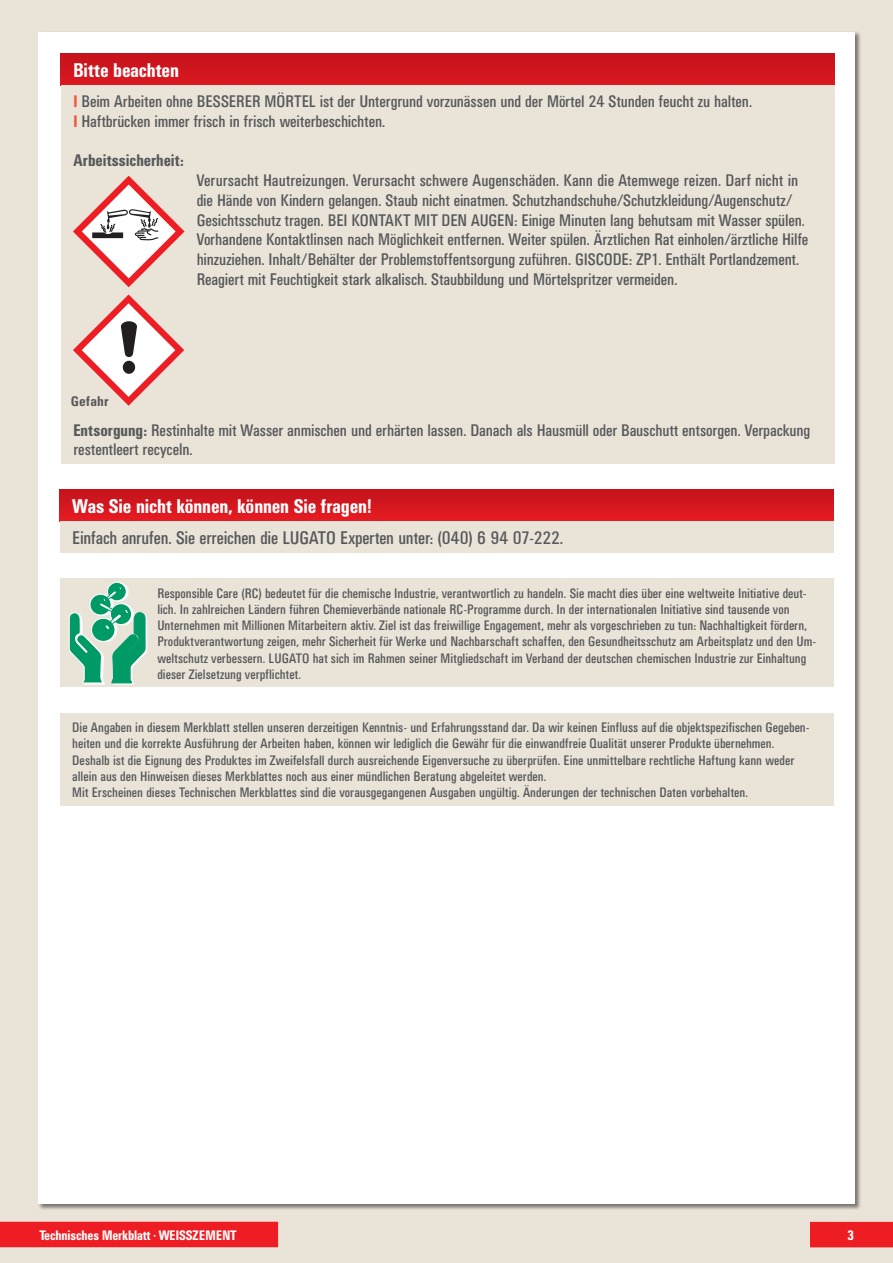
<style>
.page{position:relative;width:893px;height:1263px;background:#e9e3d8}
.page>*{position:absolute;margin:0;border:0;box-sizing:border-box;transform-origin:0 0}
.t1{font:500 condensed 19.5px "UN11";letter-spacing:.005em;color:#fff}
.t2{font:condensed 18px "UN11";letter-spacing:-.005em;color:#57585a}
.t3{font:condensed 16.5px/19.8px "UN11";color:#57585a}
.t4{font:500 condensed 16.5px "UN11";letter-spacing:.01em;color:#57585a}
.t5{font:condensed 13.5px/16.2px "UN11";letter-spacing:.01em;color:#57585a}
.t6{font:500 condensed 13.5px "UN11";color:#fff}
.t7{font:700 condensed 13.5px "Univers";letter-spacing:.015em;color:#57585a}
.s1{font-weight:500;color:#f0593e}
.s2{font-weight:500}
</style>
<div class="page">
<div style="left:38px;top:32px;width:817px;height:1171px;background:#fff"></div>
<div style="left:810px;top:1222px;width:83px;height:25px;background:#ee1d23"></div>
<div style="left:0;top:1222px;width:278px;height:25px;background:#ee1d23"></div>
<div style="left:60px;top:713px;width:773px;height:92px;background:#e9e3d8"></div>
<div style="left:60px;top:578px;width:773px;height:109px;background:#e9e3d8"></div>
<div style="left:109px;top:583px;width:19px;height:18px;background:#fff;border-radius:50%"></div>
<div style="left:109px;top:583px;width:19px;height:18px;border:1px solid #fff;border-radius:50%"></div>
<svg style="left:107px;top:582px;width:19px;height:19px"></svg>
<div style="left:107px;top:582px;width:19px;height:19px;border:1px solid #fff;border-radius:50%"></div>
<svg style="left:69px;top:587px;width:78px;height:97px"></svg>
<div style="left:60px;top:489px;width:773px;height:32px;background:linear-gradient(to bottom,#c2121a,#e71b22)"></div>
<div style="left:60px;top:521px;width:773px;height:32px;background:#e9e3d8"></div>
<div style="left:61px;top:53px;width:773px;height:32px;background:#cf151d"></div>
<div style="left:61px;top:85px;width:773px;height:379px;background:#e9e3d8"></div>
<svg style="left:73px;top:294px;width:111px;height:112px"></svg>
<svg style="left:73px;top:176px;width:112px;height:111px"></svg>
<h1 class="t1" style="left:73px;top:59px;width:107px">Bitte beachten</h1>
<p class="t3" style="left:73px;top:91px;width:680px"><span class="s1">I</span> Beim Arbeiten ohne BESSERER MÖRTEL ist der Untergrund vorzunässen und der Mörtel 24 Stunden feucht zu halten.<br><span class="s1">I</span> Haftbrücken immer frisch in frisch weiterbeschichten.</p>
<p class="t4" style="left:73px;top:151px;width:112px">Arbeitssicherheit:</p>
<p class="t3" style="left:197px;top:170px;width:613px">Verursacht Hautreizungen. Verursacht schwere Augenschäden. Kann die Atemwege reizen. Darf nicht in die Hände von Kindern gelangen. Staub nicht einatmen. Schutzhandschuhe/Schutzkleidung/Augenschutz/ Gesichtsschutz tragen. BEI KONTAKT MIT DEN AUGEN: Einige Minuten lang behutsam mit Wasser spülen.<br>Vorhandene Kontaktlinsen nach Möglichkeit entfernen. Weiter spülen. Ärztlichen Rat einholen/ärztliche Hilfe hinzuziehen. Inhalt/Behälter der Problemstoffentsorgung zuführen. GISCODE: ZP1. Enthält Portlandzement.<br>Reagiert mit Feuchtigkeit stark alkalisch. Staubbildung und Mörtelspritzer vermeiden.</p>
<p class="t7" style="left:71px;top:393px;width:39px">Gefahr</p>
<p class="t3" style="left:73px;top:420px;width:738px"><span class="s2">Entsorgung:</span> Restinhalte mit Wasser anmischen und erhärten lassen. Danach als Hausmüll oder Bauschutt entsorgen. Verpackung restentleert recyceln.</p>
<h1 class="t1" style="left:72px;top:495px;width:301px">Was Sie nicht können, können Sie fragen!</h1>
<h2 class="t2" style="left:72px;top:528px;width:492px">Einfach anrufen. Sie erreichen die LUGATO Experten unter: (040) 6 94 07-222.</h2>
<p class="t5" style="left:157px;top:585px;width:660px">Responsible Care (RC) bedeutet für die chemische Industrie, verantwortlich zu handeln. Sie macht dies über eine weltweite Initiative deut&shy;lich. In zahlreichen Ländern führen Chemieverbände nationale RC-Programme durch. In der internationalen Initiative sind tausende von Unternehmen mit Millionen Mitarbeitern aktiv. Ziel ist das freiwillige Engagement, mehr als vorgeschrieben zu tun: Nachhaltigkeit fördern, Produktverantwortung zeigen, mehr Sicherheit für Werke und Nachbarschaft schaffen, den Gesundheitsschutz am Arbeitsplatz und den Um&shy;weltschutz verbessern. LUGATO hat sich im Rahmen seiner Mitgliedschaft im Verband der deutschen chemischen Industrie zur Einhaltung dieser Zielsetzung verpflichtet.</p>
<p class="t5" style="left:72px;top:719px;width:739px">Die Angaben in diesem Merkblatt stellen unseren derzeitigen Kenntnis- und Erfahrungsstand dar. Da wir keinen Einfluss auf die objektspezifischen Gegeben&shy;heiten und die korrekte Ausführung der Arbeiten haben, können wir lediglich die Gewähr für die einwandfreie Qualität unserer Produkte übernehmen.<br>Deshalb ist die Eignung des Produktes im Zweifelsfall durch ausreichende Eigenversuche zu überprüfen. Eine unmittelbare rechtliche Haftung kann weder allein aus den Hinweisen dieses Merkblattes noch aus einer mündlichen Beratung abgeleitet werden.<br>Mit Erscheinen dieses Technischen Merkblattes sind die vorausgegangenen Ausgaben ungültig. Änderungen der technischen Daten vorbehalten.</p>
<p class="t6" style="left:39px;top:1227px;width:199px">Technisches Merkblatt <sup>•</sup> WEISSZEMENT</p>
<p class="t6" style="left:847px;top:1227px;width:8px">3</p>
</div>
